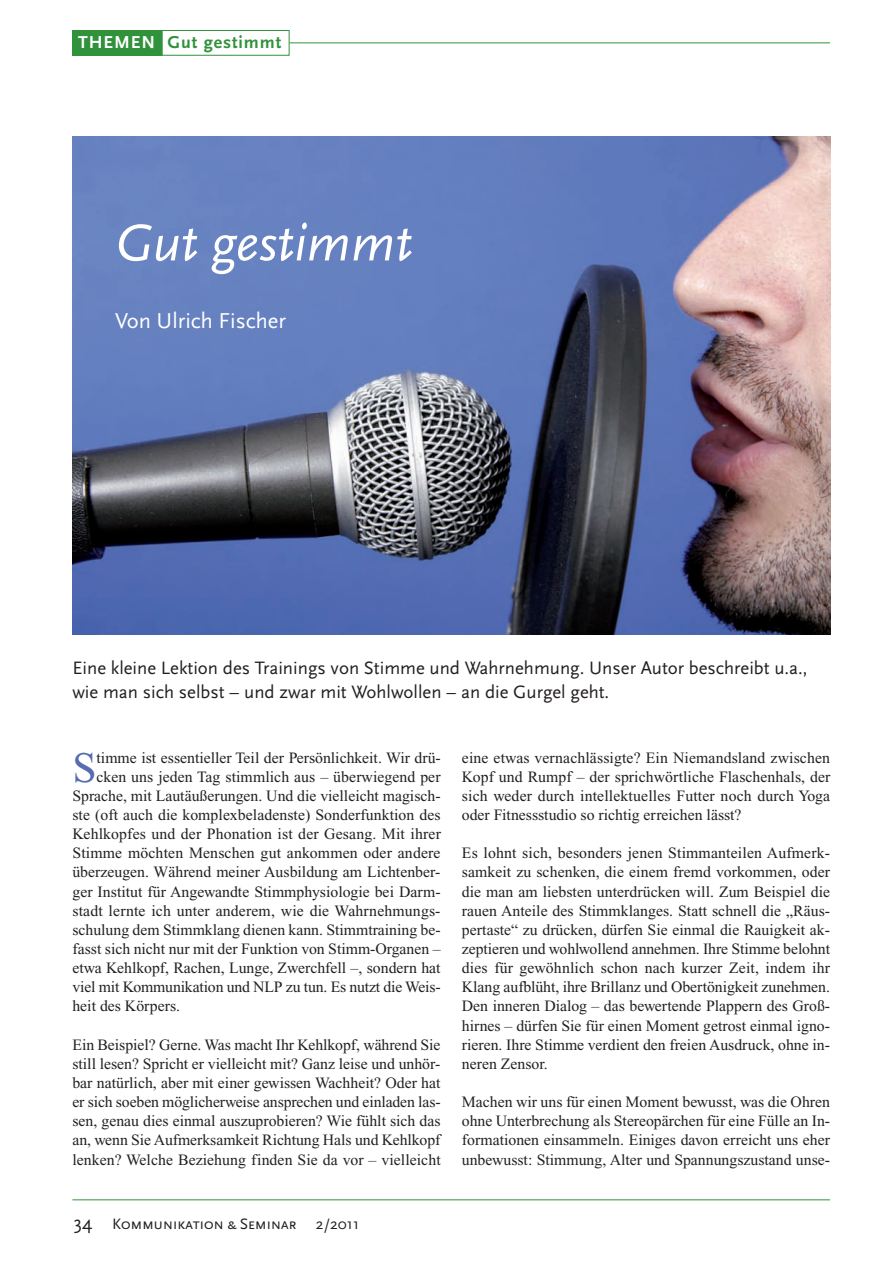
<style>
.page{position:relative;width:894px;height:1264px;background:#fff}
.page>*{position:absolute;margin:0;border:0;box-sizing:border-box;transform-origin:0 0}
.t1{font:italic 54px "Scala Sans";color:#fff}
.t2{font:43.35px "Times New Roman";color:#576ab2}
.t3{font:22.5px "Scala Sans";color:#fff}
.t4{font:18.75px/24px "Scala Sans";color:#231f20}
.t5{font:700 18px "Scala Sans";letter-spacing:.05em;color:#31923c}
.t6{font:15.75px/19.2px "Times New Roman";color:#231f20;text-align:justify}
.t7{font:15.75px "Scala Sans Caps";letter-spacing:-.03em;color:#231f20}
.s1{color:#fff}
.s2{font-family:"Scala Sans";font-size:19.5px}
.s3{font-family:"Scala Sans"}
</style>
<div class="page">
<div style="left:72px;top:30px;width:90px;height:26px;background:#31923c"></div>
<img style="left:72px;top:136px;width:757px;height:498px">
<hr style="left:289px;top:43px;width:540px;height:1px;background:#31923c">
<div style="left:162px;top:30px;width:127px;height:26px;border:1px solid #31923c"></div>
<hr style="left:72px;top:1199px;width:757px;height:1px;background:#31923c">
<p class="t5" style="left:78px;top:33px;width:204px"><span class="s1">THEMEN</span> Gut gestimmt</p>
<h1 class="t1" style="left:115px;top:213px;width:299px">Gut gestimmt</h1>
<h3 class="t3" style="left:115px;top:308px;width:172px">Von Ulrich Fischer</h3>
<p class="t4" style="left:72px;top:656px;width:736px">Eine kleine Lektion des Trainings von Stimme und Wahrnehmung. Unser Autor beschreibt u.a., wie man sich selbst – und zwar mit Wohlwollen – an die Gurgel geht.</p>
<h2 class="t2" style="left:72px;top:743px;width:26px">S</h2>
<p class="t6" style="left:97px;top:747px;width:345px">timme ist essentieller Teil der Persönlichkeit. Wir drü -</p>
<p class="t6" style="left:96px;top:767px;width:345px">cken uns jeden Tag stimmlich aus – überwiegend per</p>
<p class="t6" style="left:72px;top:786px;width:369px">Sprache, mit Lautäußerungen. Und die vielleicht magisch-</p>
<p class="t6" style="left:72px;top:805px;width:369px">ste (oft auch die komplexbeladenste) Sonderfunktion des</p>
<p class="t6" style="left:72px;top:824px;width:370px">Kehlkopfes und der Phonation ist der Gesang. Mit ihrer</p>
<p class="t6" style="left:72px;top:843px;width:369px">Stimme möchten Menschen gut ankommen oder andere</p>
<p class="t6" style="left:72px;top:862px;width:369px">überzeugen. Während meiner Ausbildung am Lichtenber-</p>
<p class="t6" style="left:72px;top:881px;width:369px">ger Institut für Angewandte Stimmphysiologie bei Darm-</p>
<p class="t6" style="left:72px;top:901px;width:369px">stadt lernte ich unter anderem, wie die Wahrnehmungs-</p>
<p class="t6" style="left:72px;top:920px;width:369px">schulung dem Stimmklang dienen kann. Stimmtraining be-</p>
<p class="t6" style="left:72px;top:939px;width:369px">fasst sich nicht nur mit der Funktion von Stimm-Organen –</p>
<p class="t6" style="left:72px;top:958px;width:369px">etwa Kehlkopf, Rachen, Lunge, Zwerchfell –, sondern hat</p>
<p class="t6" style="left:72px;top:977px;width:369px">viel mit Kommunikation und NLP zu tun. Es nutzt die Weis-</p>
<p class="t6" style="left:72px;top:996px;width:109px">heit des Körpers.</p>
<p class="t6" style="left:72px;top:1035px;width:369px">Ein Beispiel? Gerne. Was macht Ihr Kehlkopf, während Sie still lesen? Spricht er vielleicht mit? Ganz leise und unhör&shy;bar natürlich, aber mit einer gewissen Wachheit? Oder hat er sich soeben möglicherweise ansprechen und einladen las&shy;sen, genau dies einmal auszuprobieren? Wie fühlt sich das an, wenn Sie Aufmerksamkeit Richtung Hals und Kehlkopf lenken? Welche Beziehung finden Sie da vor – vielleicht</p>
<p class="t6" style="left:461px;top:747px;width:370px">eine etwas vernachlässigte? Ein Niemandsland zwischen Kopf und Rumpf – der sprichwörtliche Flaschenhals, der sich weder durch intellektuelles Futter noch durch Yoga oder Fitnessstudio so richtig erreichen lässt?</p>
<p class="t6" style="left:461px;top:843px;width:369px">Es lohnt sich, besonders jenen Stimmanteilen Aufmerk&shy;samkeit zu schenken, die einem fremd vorkommen, oder die man am liebsten unterdrücken will. Zum Beispiel die rauen Anteile des Stimmklanges. Statt schnell die „Räus&shy;pertaste“ zu drücken, dürfen Sie einmal die Rauigkeit ak&shy;zeptieren und wohlwollend annehmen. Ihre Stimme belohnt dies für gewöhnlich schon nach kurzer Zeit, indem ihr Klang aufblüht, ihre Brillanz und Obertönigkeit zunehmen.<br>Den inneren Dialog – das bewertende Plappern des Groß&shy;hirnes – dürfen Sie für einen Moment getrost einmal igno&shy;rieren. Ihre Stimme verdient den freien Ausdruck, ohne in&shy;neren Zensor.</p>
<p class="t6" style="left:461px;top:1092px;width:369px">Machen wir uns für einen Moment bewusst, was die Ohren ohne Unterbrechung als Stereopärchen für eine Fülle an In&shy;formationen einsammeln. Einiges davon erreicht uns eher unbewusst: Stimmung, Alter und Spannungszustand unse-</p>
<p class="t7" style="left:74px;top:1215px;width:286px"><span class="s2">34</span> Kommunikation &amp; Seminar <span class="s3">2/2011</span></p>
</div>
